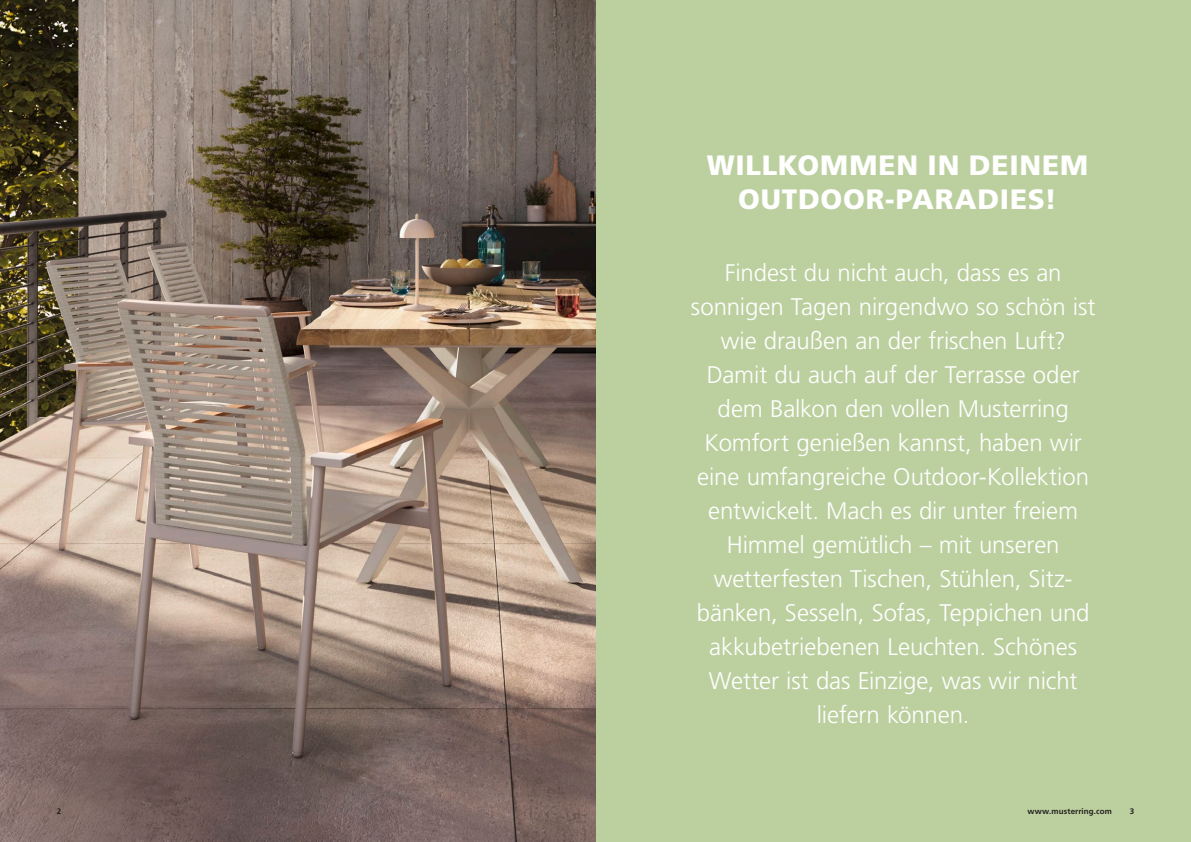
<style>
.page{position:relative;width:1191px;height:842px;background:#fff}
.page>*{position:absolute;margin:0;border:0;box-sizing:border-box;transform-origin:0 0}
.t1{font:900 28px/33.6px "Frutiger LT Std";letter-spacing:.025em;color:#fff;text-align:center}
.t2{font:300 24px/34px "Frutiger LT Std";letter-spacing:-.005em;color:#fff;text-align:center}
.t3{font:700 8px "Frutiger LT Std";letter-spacing:.015em;color:#231f20}
</style>
<div class="page">
<div style="left:595px;top:0;width:596px;height:842px;background:#bcd09f"></div>
<svg style="left:0;top:0;width:595px;height:842px;background:#89786c"></svg>
<p class="t1" style="left:707px;top:148px;width:383px">WILLKOMMEN IN DEINEM<br>OUTDOOR-PARADIES!</p>
<p class="t2" style="left:691px;top:256px;width:406px">Findest du nicht auch, dass es an sonnigen Tagen nirgendwo so schön ist wie draußen an der frischen Luft?<br>Damit du auch auf der Terrasse oder dem Balkon den vollen Musterring Komfort genießen kannst, haben wir eine umfangreiche Outdoor-Kollektion entwickelt. Mach es dir unter freiem Himmel gemütlich – mit unseren wetterfesten Tischen, Stühlen, Sitz&shy;bänken, Sesseln, Sofas, Teppichen und akkubetriebenen Leuchten. Schönes Wetter ist das Einzige, was wir nicht liefern können.</p>
<p class="t3" style="left:57px;top:806px;width:6px">2</p>
<p class="t3" style="left:1027px;top:806px;width:86px">www.musterring.com</p>
<p class="t3" style="left:1129px;top:806px;width:6px">3</p>
</div>
